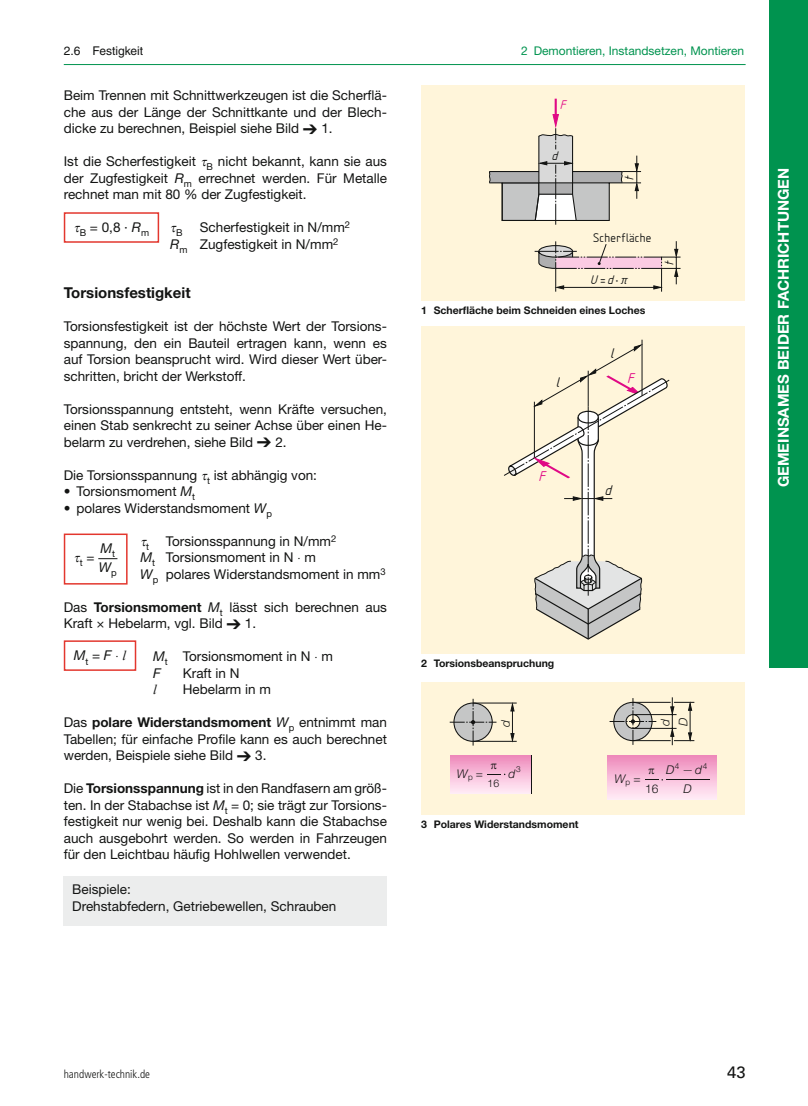
<style>
.page{position:relative;width:808px;height:1106px;background:#fff}
.page>*{position:absolute;margin:0;border:0;box-sizing:border-box;transform-origin:0 0}
.t1{font:16.5px "Univers LT Std";color:#131413}
.t2{font:15.15px "Iso Kursiv A";color:#131413}
.t3{font:15.15px "Iso Kursiv A";color:#e00985}
.t4{font:700 15px "Helvetica Neue LT Std";color:#fff}
.t5{font:700 15px "Helvetica Neue LT Std";color:#131413}
.t6{font:13.5px/16.5px "Helvetica Neue LT Std";color:#131413;text-align:justify}
.t7{font:13.5px "Iso Gerade A";color:#131413}
.t8{font:italic 13.5px/18.8px "Helvetica Neue LT Std";color:#131413}
.t9{font:13.5px "Iso Kursiv A";color:#131413}
.t10{font:italic 13.5px "Times New Roman";color:#131413}
.t11{font:13.5px "Iso Kursiv A";color:#e00985}
.t12{font:12px "Helvetica Neue LT Std";color:#00934f}
.t13{font:italic 300 12px/17.9px "Helvetica Neue LT Std";color:#131413}
.t14{font:12px "Helvetica LT Std";color:#131413}
.t15{font:300 12px "Helvetica Neue LT Std";color:#131413}
.t16{font:300 condensed 11.25px "Frutiger LT Std";color:#131413}
.t17{font:700 10.5px "Helvetica Neue LT Std";color:#131413}
.t18{font:300 10.5px "Helvetica Neue LT Std";color:#131413}
.t19{font:9.45px "Helvetica Neue LT Std";color:#131413}
.t20{font:300 8.25px "Helvetica Neue LT Std";color:#131413}
.s1{font-style:italic}
.s2{font-weight:700}
.s3{font-style:normal}
.s4{font-family:"Times New Roman"}
.s5{font-family:"Iso Gerade A"}
</style>
<div class="page">
<hr style="left:64px;top:64px;width:682px;height:1px;background:#00934f">
<div style="left:770px;top:0;width:38px;height:668px;background:#00934f"></div>
<div style="left:64px;top:212px;width:95px;height:31px;border:2px solid #e3372e"></div>
<svg style="left:98px;top:558px;width:19px;height:1px"></svg>
<div style="left:64px;top:533px;width:64px;height:51px;border:2px solid #e3372e"></div>
<div style="left:64px;top:640px;width:72px;height:31px;border:2px solid #e3372e"></div>
<div style="left:64px;top:876px;width:323px;height:49px;background:#eceded"></div>
<div style="left:421px;top:85px;width:323px;height:215px;background:#fff5da"></div>
<div style="left:556px;top:257px;width:105px;height:11px;background:#fbcbe3"></div>
<div style="left:555px;top:257px;width:107px;height:12px;border:1px dashed #131413"></div>
<svg style="left:598px;top:244px;width:9px;height:21px"></svg>
<svg style="left:653px;top:241px;width:27px;height:51px"></svg>
<hr style="left:561px;top:287px;width:95px;height:1px;background:#131413">
<svg style="left:535px;top:241px;width:42px;height:51px"></svg>
<svg style="left:489px;top:99px;width:152px;height:126px"></svg>
<div style="left:421px;top:326px;width:323px;height:327px;background:#fff5da"></div>
<svg style="left:504px;top:340px;width:165px;height:299px"></svg>
<div style="left:421px;top:682px;width:323px;height:132px;background:#fff5da"></div>
<hr style="left:450px;top:755px;width:81px;height:1px;background:#131413">
<hr style="left:450px;top:793px;width:81px;height:1px;background:#131413">
<hr style="left:531px;top:755px;width:1px;height:39px;background:#131413">
<hr style="left:607px;top:755px;width:110px;height:1px;background:#131413">
<hr style="left:607px;top:799px;width:110px;height:1px;background:#131413">
<hr style="left:607px;top:755px;width:1px;height:44px;background:#131413">
<hr style="left:717px;top:755px;width:1px;height:44px;background:#131413">
<img style="left:450px;top:756px;width:81px;height:37px">
<img style="left:608px;top:756px;width:108px;height:43px">
<hr style="left:666px;top:779px;width:43px;height:1px;background:#131413">
<svg style="left:450px;top:698px;width:46px;height:47px"></svg>
<hr style="left:473px;top:702px;width:44px;height:1px;background:#131413">
<hr style="left:473px;top:741px;width:44px;height:1px;background:#131413">
<svg style="left:510px;top:702px;width:4px;height:40px"></svg>
<svg style="left:609px;top:698px;width:47px;height:47px"></svg>
<hr style="left:633px;top:702px;width:38px;height:1px;background:#131413">
<hr style="left:633px;top:740px;width:38px;height:1px;background:#131413">
<hr style="left:633px;top:728px;width:43px;height:1px;background:#131413">
<hr style="left:633px;top:714px;width:43px;height:1px;background:#131413">
<svg style="left:670px;top:697px;width:24px;height:48px"></svg>
<svg style="left:487px;top:763px;width:18px;height:12px"></svg>
<svg style="left:645px;top:768px;width:18px;height:12px"></svg>
<p class="t14" style="left:64px;top:44px;width:81px">2.6 Festigkeit</p>
<p class="t12" style="left:521px;top:44px;width:225px">2 Demontieren, Instandsetzen, Montieren</p>
<p class="t6" style="left:64px;top:87px;width:325px">Beim Trennen mit Schnittwerkzeugen ist die Scherflä&shy;che aus der Länge der Schnittkante und der Blech&shy;dicke zu berechnen, Beispiel siehe Bild ➔ 1.</p>
<p class="t6" style="left:64px;top:153px;width:325px">Ist die Scherfestigkeit <sub>B</sub> nicht bekannt, kann sie aus der Zugfestigkeit <span class="s1">R</span><sub>m</sub> errechnet werden. Für Metalle rechnet man mit 80 % der Zugfestigkeit.</p>
<p class="t6" style="left:80px;top:219px;width:71px"><sub>B</sub> = 0,8 · <span class="s1">R</span><sub>m</sub></p>
<p class="t19" style="left:176px;top:227px;width:8px">B</p>
<p class="t6" style="left:170px;top:219px;width:182px;text-indent:30px">Scherfestigkeit in N/mm<sup>2<br></sup><span class="s1">R</span><sub>m</sub> Zugfestigkeit in N/mm<sup>2</sup></p>
<p class="t5" style="left:64px;top:283px;width:128px">Torsionsfestigkeit</p>
<p class="t6" style="left:64px;top:318px;width:325px">Torsionsfestigkeit ist der höchste Wert der Torsions&shy;spannung, den ein Bauteil ertragen kann, wenn es auf Torsion beansprucht wird. Wird dieser Wert über&shy;schritten, bricht der Werkstoff.</p>
<p class="t6" style="left:64px;top:400px;width:325px">Torsionsspannung entsteht, wenn Kräfte versuchen, einen Stab senkrecht zu seiner Achse über einen He&shy;belarm zu verdrehen, siehe Bild ➔ 2.</p>
<p class="t6" style="left:64px;top:466px;width:255px">Die Torsionsspannung <sub>t</sub> ist abhängig von:</p>
<p class="t6" style="left:64px;top:483px;width:133px">• Torsionsmoment <span class="s1">M</span><sub>t</sub></p>
<p class="t6" style="left:64px;top:499px;width:210px">• polares Widerstandsmoment <span class="s1">W</span><sub>p</sub></p>
<p class="t6" style="left:146px;top:532px;width:192px"><sub>t</sub> Torsionsspannung in N/mm<sup>2</sup></p>
<p class="t19" style="left:80px;top:557px;width:16px">t <sup>=</sup></p>
<p class="t8" style="left:99px;top:539px;width:20px">M<sub>t<br></sub>W<sub>p</sub></p>
<p class="t6" style="left:140px;top:549px;width:247px"><span class="s1">M</span><sub>t</sub> Torsionsmoment in N ⋅ m<br><span class="s1">W</span><sub>p</sub> polares Widerstandsmoment in mm<sup>3</sup></p>
<p class="t6" style="left:64px;top:598px;width:325px">Das <span class="s2">Torsionsmoment</span> <span class="s1">M</span><sub>t</sub> lässt sich berechnen aus<br>Kraft × Hebelarm, vgl. Bild ➔ 1.</p>
<p class="t8" style="left:74px;top:646px;width:54px">M<sub>t</sub> <span class="s3">=</span> F⋅<span class="s4">l</span></p>
<p class="t6" style="left:153px;top:648px;width:181px"><span class="s1">M</span><sub>t</sub> Torsionsmoment in N ⋅ m<br><span class="s1">F</span></p>
<p class="t6" style="left:183px;top:664px;width:58px">Kraft in N</p>
<p class="t10" style="left:153px;top:680px;width:5px">l</p>
<p class="t6" style="left:183px;top:681px;width:90px">Hebelarm in m</p>
<p class="t6" style="left:64px;top:714px;width:325px">Das <span class="s2">polare Widerstandsmoment</span> <span class="s1">W</span><sub>p</sub> entnimmt man Tabellen; für einfache Profile kann es auch berechnet werden, Beispiele siehe Bild ➔ 3.</p>
<p class="t6" style="left:64px;top:780px;width:325px">Die <span class="s2">Torsionsspannung</span> ist in den Randfasern am größ&shy;ten. In der Stabachse ist <span class="s1">M</span><sub>t</sub> = 0; sie trägt zur Torsions&shy;festigkeit nur wenig bei. Deshalb kann die Stabachse auch ausgebohrt werden. So werden in Fahrzeugen für den Leichtbau häufig Hohlwellen verwendet.</p>
<p class="t6" style="left:72px;top:880px;width:266px">Beispiele:<br>Drehstabfedern, Getriebewellen, Schrauben</p>
<p class="t11" style="left:560px;top:98px;width:10px">F</p>
<p class="t9" style="left:551px;top:149px;width:10px">d</p>
<p class="t9" style="left:622px;top:181px;width:9px;rotate:-90deg">t</p>
<p class="t7" style="left:593px;top:230px;width:60px">Scherfläche</p>
<p class="t9" style="left:590px;top:273px;width:40px">U<span class="s5">=</span>d<span class="s5">•</span>¢</p>
<p class="t17" style="left:421px;top:304px;width:226px">1 Scherfläche beim Schneiden eines Loches</p>
<p class="t2" style="left:556px;top:375px;width:8px">l</p>
<p class="t2" style="left:610px;top:345px;width:8px">l</p>
<p class="t3" style="left:627px;top:370px;width:11px">F</p>
<p class="t9" style="left:662px;top:266px;width:9px;rotate:-90deg">t</p>
<p class="t3" style="left:539px;top:468px;width:11px">F</p>
<p class="t2" style="left:604px;top:482px;width:11px">d</p>
<p class="t17" style="left:421px;top:656px;width:135px">2 Torsionsbeanspruchung</p>
<p class="t13" style="left:496px;top:727px;width:9px;rotate:-90deg">d</p>
<p class="t13" style="left:656px;top:726px;width:10px;rotate:-90deg">d<br>D</p>
<p class="t13" style="left:457px;top:764px;width:28px">W<sub>p</sub> <span class="s3">=</span></p>
<p class="t18" style="left:487px;top:777px;width:13px">16</p>
<p class="t13" style="left:509px;top:764px;width:8px">d</p>
<p class="t20" style="left:516px;top:764px;width:6px">3</p>
<p class="t13" style="left:614px;top:770px;width:28px">W<sub>p</sub> <span class="s3">=</span></p>
<p class="t15" style="left:645px;top:781px;width:15px">16</p>
<p class="t13" style="left:666px;top:760px;width:15px">D<sup>4</sup></p>
<p class="t13" style="left:695px;top:760px;width:14px">d<sup>4</sup></p>
<p class="t13" style="left:683px;top:779px;width:10px">D</p>
<p class="t17" style="left:421px;top:818px;width:159px">3 Polares Widerstandsmoment</p>
<p class="t4" style="left:774px;top:487px;width:321px;rotate:-90deg">GEMEINSAMES BEIDER FACHRICHTUNGEN</p>
<p class="t16" style="left:64px;top:1067px;width:88px">handwerk-technik.de</p>
<p class="t1" style="left:727px;top:1062px;width:20px">43</p>
</div>
